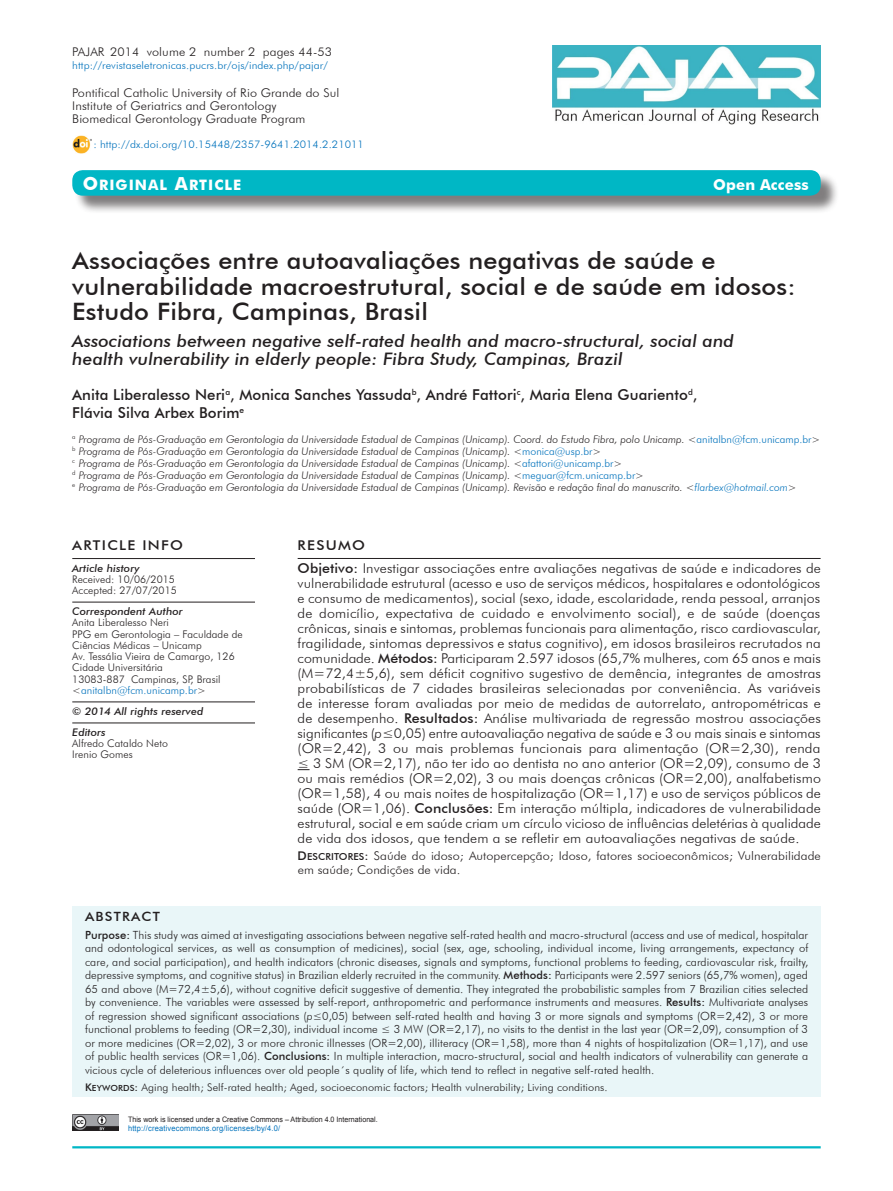
<style>
.page{position:relative;width:893px;height:1191px;background:#fff}
.page>*{position:absolute;margin:0;border:0;box-sizing:border-box;transform-origin:0 0}
.t1{font:500 24px/25.5px "Futura BT";letter-spacing:.005em;color:#231f20;scale:1.05 1}
.t2{font:italic 500 17.25px/18px "Futura BT";letter-spacing:.005em;color:#231f20;scale:1.05 1}
.t3{font:500 15px/18px "Futura BT";letter-spacing:.005em;color:#231f20}
.t4{font:700 15px "Futura BT";letter-spacing:.005em;color:#fff}
.t5{font:14.4px "Futura BT Bold SC800";letter-spacing:.07em;color:#fff}
.t6{font:300 13.5px/15px "Futura BT";letter-spacing:.005em;color:#231f20;scale:1.05 1}
.t7{font:500 13.5px "Futura BT";color:#231f20;scale:1.1 1}
.t8{font:500 12.75px "Futura BT";letter-spacing:.085em;color:#231f20;scale:1.1 1}
.t9{font:300 12px/12.8px "Futura BT";letter-spacing:.005em;color:#231f20;scale:1.05 1}
.t10{font:300 11.25px/13.5px "Futura BT";letter-spacing:.005em;color:#231f20;text-align:justify}
.t11{font:italic 300 10.5px/12px "Futura BT";color:#231f20}
.t12{font:300 10.5px/11.2px "Futura BT";letter-spacing:.005em;color:#231f20}
.t13{font:300 10.5px "Futura BT";letter-spacing:.005em;color:#0072bc;scale:1.05 1}
.t14{font:300 10.5px "Futura BT";letter-spacing:.005em;color:#231f20;scale:1.05 1}
.t15{font:italic 500 10.5px/21px "Futura BT";letter-spacing:.005em;color:#231f20;scale:1.05 1}
.t16{font:7.8px "Arial";letter-spacing:.025em;color:#0072bc;scale:.95 1}
.t17{font:7.5px "Arial";color:#231f20;scale:.95 1}
.s1{font-size:18px}
.s2{font-style:normal}
.s3{font-style:normal;color:#0072bc}
.s4{color:#0072bc}
.s5{font-weight:500}
.s6{font-style:italic}
.s7{font-family:"Futura BT Medium SC800";font-weight:400}
.s8{font-family:"Futura BT Medium SC800";font-weight:400;font-size:9.6px}
.s9{font-family:"Futura BT Medium SC800";font-weight:400;font-size:8.4px}
</style>
<div class="page">
<hr style="left:72px;top:1146px;width:749px;height:2px;background:#00b7c5">
<img style="left:72px;top:1114px;width:47px;height:16px">
<img style="left:73px;top:136px;width:19px;height:17px">
<hr style="left:298px;top:558px;width:523px;height:1px;background:#231f20">
<svg style="left:298px;top:769px;width:12px;height:1px"></svg>
<div style="left:72px;top:906px;width:749px;height:191px;background:#e9f6f8"></div>
<img style="left:552px;top:46px;width:269px;height:79px">
<div style="left:75px;top:172px;width:764px;height:42px;background:#231f20;opacity:.58"></div>
<div style="left:72px;top:170px;width:749px;height:26px;background:#00b7c5;border-radius:10px"></div>
<hr style="left:72px;top:558px;width:183px;height:1px;background:#231f20">
<hr style="left:72px;top:602px;width:183px;height:1px;background:#231f20">
<hr style="left:72px;top:701px;width:183px;height:1px;background:#231f20">
<hr style="left:72px;top:722px;width:183px;height:1px;background:#231f20">
<p class="t9" style="left:72px;top:45px;width:249px">Pajar 2014 volume 2 number 2 pages 44-53</p>
<p class="t13" style="left:72px;top:59px;width:245px">http://revistaseletronicas.pucrs.br/ojs/index.php/pajar/</p>
<p class="t9" style="left:72px;top:87px;width:256px">Pontifical Catholic University of Rio Grande do Sul<br>Institute of Geriatrics and Gerontology<br>Biomedical Gerontology Graduate Program</p>
<p class="t13" style="left:93px;top:138px;width:259px">: http://dx.doi.org/10.15448/2357-9641.2014.2.21011</p>
<p class="t5" style="left:83px;top:176px;width:160px"><span class="s1">O</span>RIGINAL <span class="s1">A</span>RTICLE</p>
<h3 class="t4" style="left:713px;top:175px;width:97px">Open Access</h3>
<h1 class="t1" style="left:72px;top:248px;width:690px">Associações entre autoavaliações negativas de saúde e vulnerabilidade macroestrutural, social e de saúde em idosos:<br>Estudo Fibra, Campinas, Brasil</h1>
<h2 class="t2" style="left:72px;top:331px;width:632px">Associations between negative self-rated health and macro-structural, social and health vulnerability in elderly people: Fibra Study, Campinas, Brazil</h2>
<h3 class="t3" style="left:72px;top:385px;width:627px">Anita Liberalesso Neri<sup>a</sup>, Monica Sanches Yassuda<sup>b</sup>, André Fattori<sup>c</sup>, Maria Elena Guariento<sup>d</sup>,<br>Flávia Silva Arbex Borim<sup>e</sup></h3>
<p class="t11" style="left:72px;top:433px;width:749px"><sup>a</sup> Programa de Pós-Graduação em Gerontologia da Universidade Estadual de Campinas (Unicamp). Coord. do Estudo Fibra, polo Unicamp. <span class="s2">&lt;</span><span class="s3">anitalbn@fcm.unicamp.br</span><span class="s2">&gt; </span><sup>b</sup> Programa de Pós-Graduação em Gerontologia da Universidade Estadual de Campinas (Unicamp). <span class="s2">&lt;</span><span class="s3">monica@usp.br</span><span class="s2">&gt;<br></span><sup>c</sup> Programa de Pós-Graduação em Gerontologia da Universidade Estadual de Campinas (Unicamp). <span class="s2">&lt;</span><span class="s3">afattori@unicamp.br</span><span class="s2">&gt;<br></span><sup>d</sup> Programa de Pós-Graduação em Gerontologia da Universidade Estadual de Campinas (Unicamp). <span class="s2">&lt;</span><span class="s3">meguar@fcm.unicamp.br</span><span class="s2">&gt;<br></span><sup>e</sup> Programa de Pós-Graduação em Gerontologia da Universidade Estadual de Campinas (Unicamp). Revisão e redação final do manuscrito. &lt;<span class="s4">flarbex@hotmail.com</span>&gt;</p>
<p class="t7" style="left:72px;top:537px;width:41px">Article</p>
<p class="t7" style="left:142px;top:537px;width:10px">Info</p>
<p class="t15" style="left:72px;top:557px;width:66px">Article history</p>
<p class="t12" style="left:72px;top:573px;width:106px">Received: 10/06/2015<br>Accepted: 27/07/2015</p>
<p class="t15" style="left:72px;top:601px;width:107px">Correspondent Author</p>
<p class="t12" style="left:72px;top:617px;width:172px">Anita Liberalesso Neri<br>PPG em Gerontologia – Faculdade de<br>Ciências Médicas – Unicamp<br>Av. Tessália Vieira de Camargo, 126<br>Cidade Universitária<br>13083-887 Campinas, SP, Brasil &lt;<span class="s4">anitalbn@fcm.unicamp.br</span>&gt;</p>
<p class="t15" style="left:72px;top:700px;width:126px">© 2014 All rights reserved<br>Editors</p>
<p class="t12" style="left:72px;top:737px;width:97px">Alfredo Cataldo Neto<br>Irenio Gomes</p>
<p class="t6" style="left:298px;top:534px;width:500px;line-height:22.6px"><span class="s5">RESUMO<br>Objetivo:</span> Investigar associações entre avaliações negativas de saúde e indicadores de</p>
<p class="t6" style="left:298px;top:576px;width:500px;text-align:justify">vulnerabilidade estrutural (acesso e uso de serviços médicos, hospitalares e odontológicos e consumo de medicamentos), social (sexo, idade, escolaridade, renda pessoal, arranjos de domicílio, expectativa de cuidado e envolvimento social), e de saúde (doenças crônicas, sinais e sintomas, problemas funcionais para alimentação, risco cardiovascular, fragilidade, sintomas depressivos e status cognitivo), em idosos brasileiros recrutados na comunidade. <span class="s5">Métodos:</span> Participaram 2.597 idosos (65,7% mulheres, com 65 anos e mais (M=72,4±5,6), sem déficit cognitivo sugestivo de demência, integrantes de amostras probabilísticas de 7 cidades brasileiras selecionadas por conveniência. As variáveis de interesse foram avaliadas por meio de medidas de autorrelato, antropométricas e de desempenho. <span class="s5">Resultados:</span> Análise multivariada de regressão mostrou associações significantes (<span class="s6">p</span>≤0,05) entre autoavaliação negativa de saúde e 3 ou mais sinais e sintomas (OR=2,42), 3 ou mais problemas funcionais para alimentação (OR=2,30), renda ≤ 3 SM (OR=2,17), não ter ido ao dentista no ano anterior (OR=2,09), consumo de 3 ou mais remédios (OR=2,02), 3 ou mais doenças crônicas (OR=2,00), analfabetismo (OR=1,58), 4 ou mais noites de hospitalização (OR=1,17) e uso de serviços públicos de saúde (OR=1,06). <span class="s5">Conclusões:</span> Em interação múltipla, indicadores de vulnerabilidade estrutural, social e em saúde criam um círculo vicioso de influências deletérias à qualidade de vida dos idosos, que tendem a se refletir em autoavaliações negativas de saúde.</p>
<p class="t9" style="left:298px;top:849px;width:500px;line-height:13.5px"><span class="s7">D</span><span class="s8">ESCRITORES</span><span class="s5">:</span> Saúde do idoso; Autopercepção; Idoso, fatores socioeconômicos; Vulnerabilidade em saúde; Condições de vida.</p>
<p class="t8" style="left:85px;top:908px;width:69px">ABSTRACT</p>
<p class="t10" style="left:85px;top:927px;width:725px"><span class="s5">Purpose:</span> This study was aimed at investigating associations between negative self-rated health and macro-structural (access and use of medical, hospitalar and odontological services, as well as consumption of medicines), social (sex, age, schooling, individual income, living arrangements, expectancy of care, and social participation), and health indicators (chronic diseases, signals and symptoms, functional problems to feeding, cardiovascular risk, frailty, depressive symptoms, and cognitive status) in Brazilian elderly recruited in the community. <span class="s5">Methods:</span> Participants were 2.597 seniors (65,7% women), aged 65 and above (M=72,4±5,6), without cognitive deficit suggestive of dementia. They integrated the probabilistic samples from 7 Brazilian cities selected by convenience. The variables were assessed by self-report, anthropometric and performance instruments and measures. <span class="s5">Results:</span> Multivariate analyses of regression showed significant associations (<span class="s6">p</span>≤0,05) between self-rated health and having 3 or more signals and symptoms (OR=2,42), 3 or more functional problems to feeding (OR=2,30), individual income ≤ 3 MW (OR=2,17), no visits to the dentist in the last year (OR=2,09), consumption of 3 or more medicines (OR=2,02), 3 or more chronic illnesses (OR=2,00), illiteracy (OR=1,58), more than 4 nights of hospitalization (OR=1,17), and use of public health services (OR=1,06). <span class="s5">Conclusions:</span> In multiple interaction, macro-structural, social and health indicators of vulnerability can generate a vicious cycle of deleterious influences over old people´s quality of life, which tend to reflect in negative self-rated health.</p>
<p class="t14" style="left:85px;top:1080px;width:499px"><span class="s7">K</span><span class="s9">EYWORDS</span><span class="s5">:</span> Aging health; Self-rated health; Aged, socioeconomic factors; Health vulnerability; Living conditions.</p>
<p class="t17" style="left:128px;top:1114px;width:264px">This work is licensed under a Creative Commons – Attribution 4.0 International.</p>
<p class="t16" style="left:128px;top:1123px;width:162px">http://creativecommons.org/licenses/by/4.0/</p>
</div>
